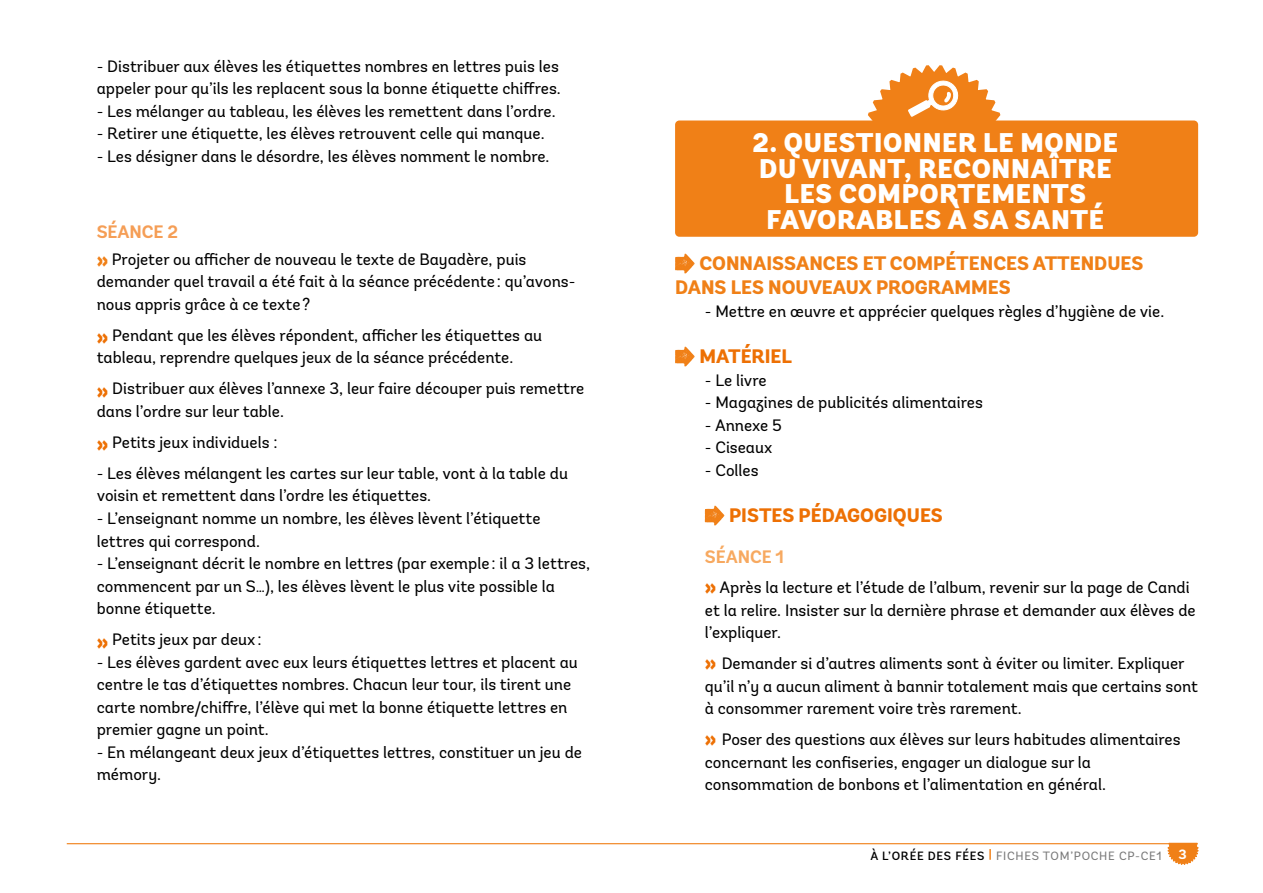
<style>
.page{position:relative;width:1263px;height:893px;background:#fff}
.page>*{position:absolute;margin:0;border:0;box-sizing:border-box;transform-origin:0 0}
.t1{font:900 27px/25.5px "Andes";letter-spacing:.025em;color:#fff;text-align:center}
.t2{font:800 19.5px/24px "Andes";color:#f08017}
.t3{font:800 19.5px "Andes";color:#ed7004}
.t4{font:700 18px "Andes";letter-spacing:-.005em;color:#f59e56}
.t5{font:700 18px "Andes";letter-spacing:-.005em;color:#f7a960}
.t6{font:16.5px/22.5px "Andes";color:#000}
.t7{font:12px "Andes";letter-spacing:.06em;color:#797979}
.s1{font-weight:900;font-size:24.75px;color:#f08017}
.s2{font-weight:900;font-size:24.75px;color:#ed7004}
.s3{font-weight:500;color:#000}
.s4{font-weight:700;font-size:13.5px;color:#fff}
</style>
<div class="page">
<hr style="left:67px;top:843px;width:1130px;height:1px;background:#f08017">
<svg style="left:1167px;top:843px;width:32px;height:22px"></svg>
<svg style="left:861px;top:65px;width:146px;height:56px"></svg>
<div style="left:675px;top:121px;width:523px;height:116px;background:#f08017;border-radius:4px"></div>
<svg style="left:675px;top:254px;width:19px;height:19px"></svg>
<svg style="left:675px;top:347px;width:19px;height:19px"></svg>
<svg style="left:705px;top:506px;width:19px;height:19px"></svg>
<p class="t6" style="left:97px;top:55px;width:466px">- Distribuer aux élèves les étiquettes nombres en lettres puis les appeler pour qu’ils les replacent sous la bonne étiquette chiffres.</p>
<p class="t6" style="left:97px;top:100px;width:460px">- Les mélanger au tableau, les élèves les remettent dans l’ordre.</p>
<p class="t6" style="left:97px;top:123px;width:449px">- Retirer une étiquette, les élèves retrouvent celle qui manque.</p>
<p class="t6" style="left:97px;top:145px;width:454px">- Les désigner dans le désordre, les élèves nomment le nombre.</p>
<p class="t4" style="left:97px;top:221px;width:83px">SÉANCE 2</p>
<p class="t6" style="left:97px;top:248px;width:480px"><span class="s1">»</span> Projeter ou afficher de nouveau le texte de Bayadère, puis demander quel travail a été fait à la séance précédente : qu’avons&shy;nous appris grâce à ce texte ?</p>
<p class="t6" style="left:97px;top:324px;width:447px"><span class="s2">»</span> Pendant que les élèves répondent, afficher les étiquettes au tableau, reprendre quelques jeux de la séance précédente.</p>
<p class="t6" style="left:97px;top:378px;width:489px"><span class="s2">»</span> Distribuer aux élèves l’annexe 3, leur faire découper puis remettre dans l’ordre sur leur table.</p>
<p class="t6" style="left:97px;top:431px;width:182px"><span class="s2">»</span> Petits jeux individuels :</p>
<p class="t6" style="left:97px;top:462px;width:473px">- Les élèves mélangent les cartes sur leur table, vont à la table du voisin et remettent dans l’ordre les étiquettes.</p>
<p class="t6" style="left:97px;top:507px;width:445px">- L’enseignant nomme un nombre, les élèves lèvent l’étiquette lettres qui correspond.</p>
<p class="t6" style="left:97px;top:552px;width:495px">- L’enseignant décrit le nombre en lettres (par exemple: il a 3 lettres, commencent par un S…), les élèves lèvent le plus vite possible la bonne étiquette.</p>
<p class="t6" style="left:97px;top:628px;width:167px"><span class="s2">»</span> Petits jeux par deux:</p>
<p class="t6" style="left:97px;top:651px;width:483px">- Les élèves gardent avec eux leurs étiquettes lettres et placent au centre le tas d’étiquettes nombres. Chacun leur tour, ils tirent une carte nombre/chiffre, l’élève qui met la bonne étiquette lettres en premier gagne un point.</p>
<p class="t6" style="left:97px;top:741px;width:487px">- En mélangeant deux jeux d’étiquettes lettres, constituer un jeu de mémory.</p>
<h1 class="t1" style="left:753px;top:132px;width:367px">2. QUESTIONNER LE MONDE<br>DU VIVANT, RECONNAÎTRE<br>LES COMPORTEMENTS<br>FAVORABLES À SA SANTÉ</h1>
<p class="t2" style="left:675px;top:252px;width:470px;text-indent:24px">CONNAISSANCES ET COMPÉTENCES ATTENDUES<br>DANS LES NOUVEAUX PROGRAMMES</p>
<p class="t6" style="left:705px;top:300px;width:461px">- Mettre en œuvre et apprécier quelques règles d’hygiène de vie.</p>
<p class="t3" style="left:699px;top:344px;width:94px">MATÉRIEL</p>
<p class="t6" style="left:705px;top:369px;width:63px">- Le livre</p>
<p class="t6" style="left:705px;top:391px;width:279px">- Magazines de publicités alimentaires</p>
<p class="t6" style="left:705px;top:414px;width:78px">- Annexe 5</p>
<p class="t6" style="left:705px;top:436px;width:69px">- Ciseaux</p>
<p class="t6" style="left:705px;top:459px;width:55px">- Colles</p>
<p class="t3" style="left:729px;top:503px;width:215px">PISTES PÉDAGOGIQUES</p>
<p class="t5" style="left:705px;top:546px;width:81px">SÉANCE 1</p>
<p class="t6" style="left:705px;top:576px;width:492px"><span class="s2">»</span> Après la lecture et l’étude de l’album, revenir sur la page de Candi et la relire. Insister sur la dernière phrase et demander aux élèves de l’expliquer.</p>
<p class="t6" style="left:705px;top:652px;width:495px"><span class="s2">»</span> Demander si d’autres aliments sont à éviter ou limiter. Expliquer qu’il n’y a aucun aliment à bannir totalement mais que certains sont à consommer rarement voire très rarement.</p>
<p class="t6" style="left:705px;top:728px;width:477px"><span class="s2">»</span> Poser des questions aux élèves sur leurs habitudes alimentaires concernant les confiseries, engager un dialogue sur la consommation de bonbons et l’alimentation en général.</p>
<p class="t7" style="left:870px;top:848px;width:318px"><span class="s3">À L’ORÉE DES FÉES</span> <sup>|</sup> FICHES TOM’POCHE CP-CE1 <span class="s4">3</span></p>
</div>
